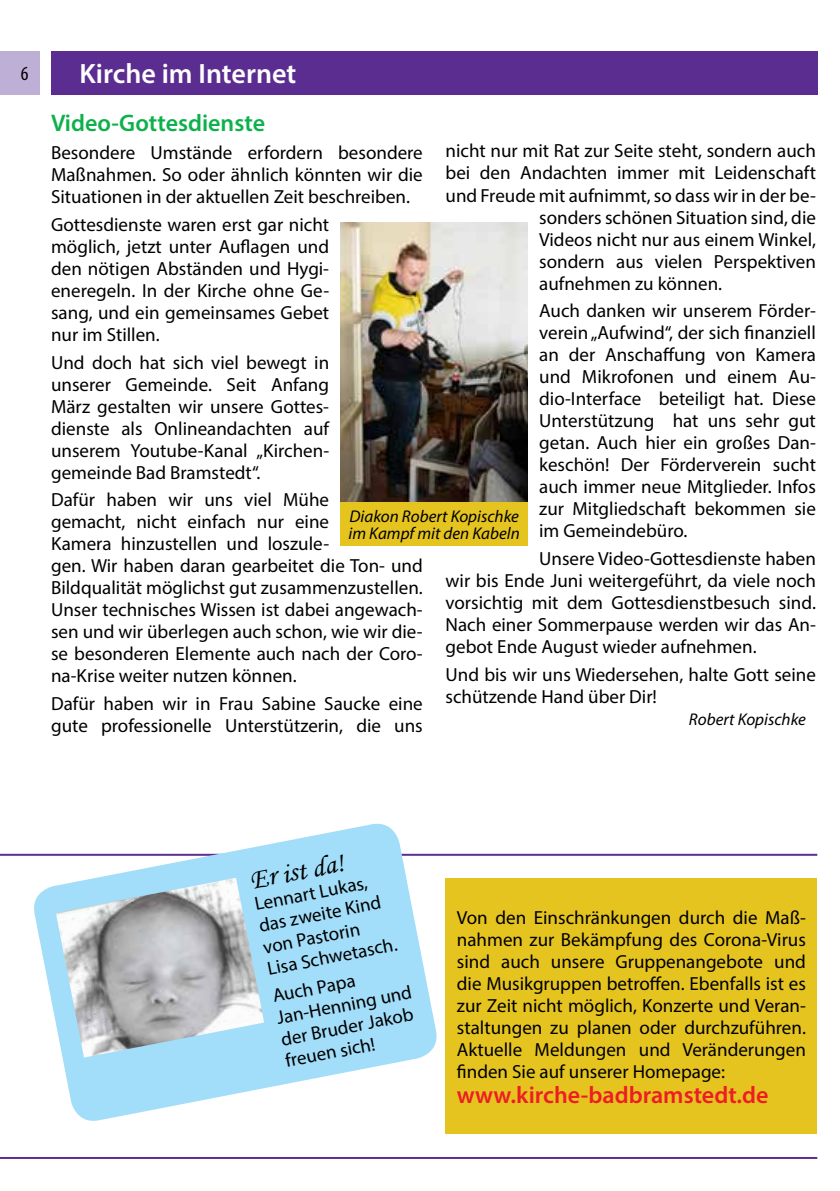
<style>
.page{position:relative;width:840px;height:1191px;background:#fff}
.page>*{position:absolute;margin:0;border:0;box-sizing:border-box;transform-origin:0 0}
.t1{font:600 28px "Myriad Pro";color:#fff}
.t2{font:28px "Monotype Corsiva";color:#000}
.t3{font:600 24px "Myriad Pro";color:#ed1d24}
.t4{font:600 24px "Myriad Pro";color:#0db14b}
.t5{font:condensed 20px "Myriad Pro";color:#000}
.t6{font:19px/22px "Myriad Pro";color:#000;text-align:justify}
.t7{font:italic 17px/17px "Myriad Pro";color:#000}
</style>
<div class="page">
<div style="left:0;top:51px;width:40px;height:43px;background:#beafd6"></div>
<div style="left:51px;top:51px;width:765px;height:43px;background:#5c2d91"></div>
<hr style="left:0;top:1157px;width:816px;height:2px;background:#5c2d91">
<hr style="left:0;top:853px;width:816px;height:2px;background:#5c2d91">
<img style="left:340px;top:222px;width:187px;height:280px">
<div style="left:340px;top:502px;width:187px;height:43px;background:#e5c420"></div>
<svg style="left:30px;top:823px;width:410px;height:298px;fill:#a2def9"></svg>
<img style="left:56px;top:877px;width:208px;height:180px">
<img style="left:56px;top:900px;width:94px;height:157px">
<img style="left:165px;top:877px;width:95px;height:137px">
<img style="left:116px;top:896px;width:24px;height:13px">
<img style="left:207px;top:901px;width:42px;height:52px">
<img style="left:93px;top:1005px;width:15px;height:17px">
<img style="left:68px;top:1030px;width:8px;height:16px">
<img style="left:85px;top:966px;width:16px;height:19px">
<div style="left:445px;top:878px;width:371px;height:256px;background:#e5c420"></div>
<p class="t5" style="left:21px;top:62px;width:9px">6</p>
<h1 class="t1" style="left:79px;top:56px;width:218px">Kirche im Internet</h1>
<p class="t4" style="left:51px;top:108px;width:215px">Video-Gottesdienste</p>
<p class="t6" style="left:51px;top:141px;width:373px">Besondere Umstände erfordern besondere Maßnahmen. So oder ähnlich könnten wir die Situationen in der aktuellen Zeit beschreiben.</p>
<p class="t6" style="left:51px;top:213px;width:279px">Gottesdienste waren erst gar nicht möglich, jetzt unter Auflagen und den nötigen Abständen und Hygi&shy;eneregeln. In der Kirche ohne Ge&shy;sang, und ein gemeinsames Gebet nur im Stillen.</p>
<p class="t6" style="left:51px;top:351px;width:279px">Und doch hat sich viel bewegt in unserer Gemeinde. Seit Anfang März gestalten wir unsere Gottes&shy;dienste als Onlineandachten auf unserem Youtube-Kanal „Kirchen&shy;gemeinde Bad Bramstedt“.</p>
<p class="t6" style="left:51px;top:488px;width:373px;text-align:left">Dafür haben wir uns viel Mühe<br>gemacht, nicht einfach nur eine<br>Kamera hinzustellen und loszule-<br>gen. Wir haben daran gearbeitet die Ton- und Bildqualität möglichst gut zusammenzustellen.<br>Unser technisches Wissen ist dabei angewach&shy;sen und wir überlegen auch schon, wie wir die&shy;se besonderen Elemente auch nach der Coro&shy;na-Krise weiter nutzen können.</p>
<p class="t6" style="left:51px;top:692px;width:373px">Dafür haben wir in Frau Sabine Saucke eine gute professionelle Unterstützerin, die uns</p>
<p class="t6" style="left:445px;top:140px;width:371px">nicht nur mit Rat zur Seite steht, sondern auch</p>
<p class="t6" style="left:445px;top:162px;width:372px">bei den Andachten immer mit Leidenschaft</p>
<p class="t6" style="left:445px;top:184px;width:372px">und Freude mit aufnimmt, so dass wir in der be-</p>
<p class="t6" style="left:539px;top:206px;width:278px">sonders schönen Situation sind, die</p>
<p class="t6" style="left:539px;top:228px;width:278px">Videos nicht nur aus einem Winkel,</p>
<p class="t6" style="left:539px;top:250px;width:278px">sondern aus vielen Perspektiven</p>
<p class="t6" style="left:539px;top:272px;width:184px">aufnehmen zu können.</p>
<p class="t6" style="left:539px;top:299px;width:278px">Auch danken wir unserem Förder&shy;verein „Aufwind“, der sich finanziell an der Anschaffung von Kamera und Mikrofonen und einem Au&shy;dio-Interface beteiligt hat. Diese Unterstützung hat uns sehr gut getan. Auch hier ein großes Dan&shy;keschön! Der Förderverein sucht auch immer neue Mitglieder. Infos zur Mitgliedschaft bekommen sie im Gemeindebüro.</p>
<p class="t6" style="left:445px;top:547px;width:372px;text-indent:94px">Unsere Video-Gottesdienste haben wir bis Ende Juni weitergeführt, da viele noch vorsichtig mit dem Gottesdienstbesuch sind.<br>Nach einer Sommerpause werden wir das An&shy;gebot Ende August wieder aufnehmen.</p>
<p class="t6" style="left:445px;top:663px;width:371px">Und bis wir uns Wiedersehen, halte Gott seine schützende Hand über Dir!</p>
<p class="t7" style="left:688px;top:711px;width:118px">Robert Kopischke</p>
<p class="t7" style="left:348px;top:507px;width:173px">Diakon Robert Kopischke im Kampf mit den Kabeln</p>
<h1 class="t2" style="left:247px;top:863px;width:96px;rotate:-11deg">Er ist da!</h1>
<p class="t6" style="left:253px;top:893px;width:133px;text-align:left;rotate:-11deg">Lennart Lukas, das zweite Kind von Pastorin<br>Lisa Schwetasch.</p>
<p class="t6" style="left:270px;top:985px;width:138px;text-align:left;rotate:-11deg">Auch Papa<br>Jan-Henning und der Bruder Jakob freuen sich!</p>
<p class="t6" style="left:456px;top:906px;width:350px">Von den Einschränkungen durch die Maß&shy;nahmen zur Bekämpfung des Corona-Virus sind auch unsere Gruppenangebote und die Musikgruppen betroffen. Ebenfalls ist es zur Zeit nicht möglich, Konzerte und Veran&shy;staltungen zu planen oder durchzuführen.<br>Aktuelle Meldungen und Veränderungen finden Sie auf unserer Homepage:</p>
<p class="t3" style="left:456px;top:1080px;width:313px">www.kirche-badbramstedt.de</p>
</div>
